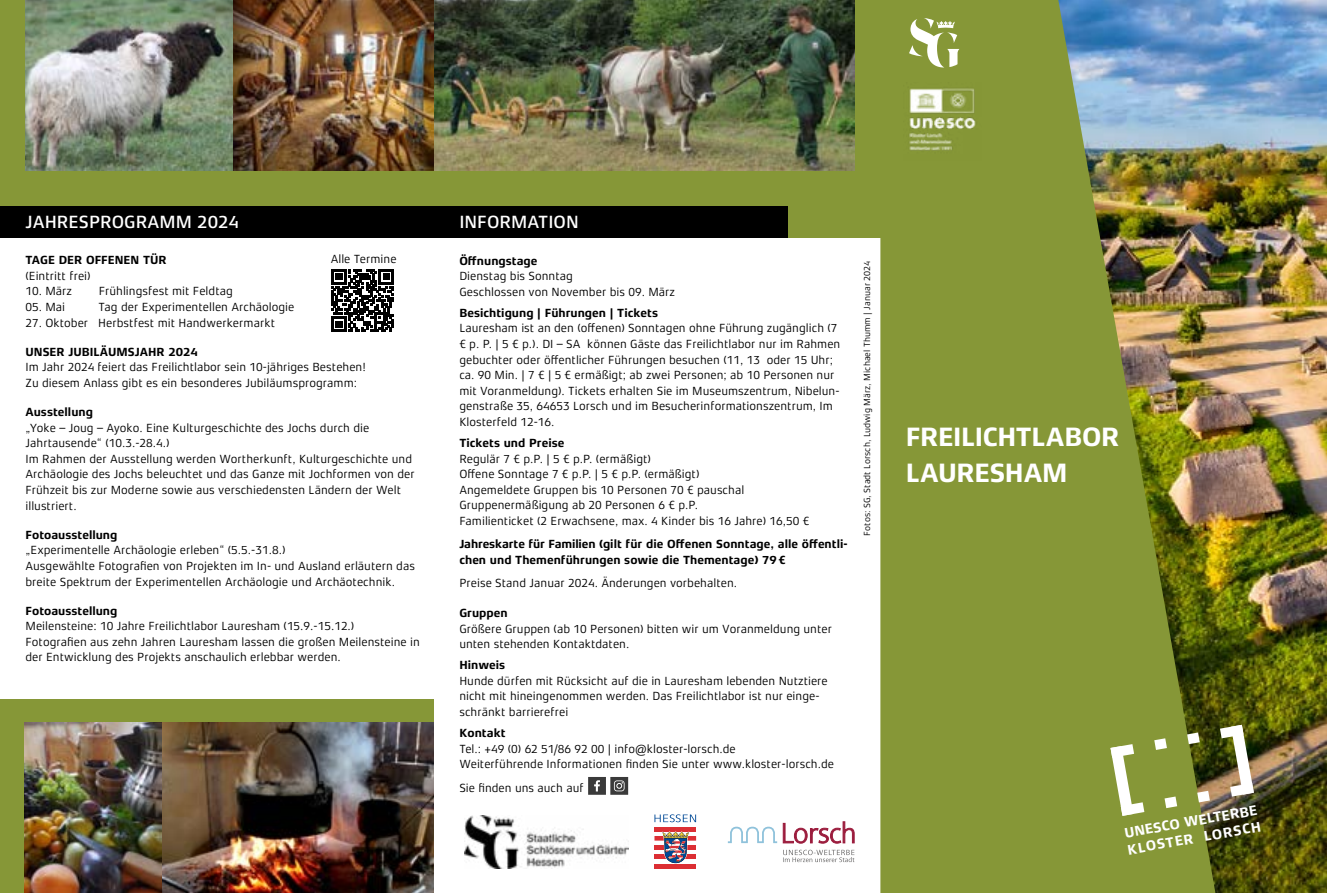
<style>
.page{position:relative;width:1327px;height:893px;background:#fff}
.page>*{position:absolute;margin:0;border:0;box-sizing:border-box;transform-origin:0 0}
.t1{font:700 27px/36px "Xenois Sans Pro";letter-spacing:-.015em;color:#fff}
.t2{font:500 18px "Xenois Sans Pro";color:#fff}
.t3{font:700 14.4px/17px "Xenois Sans Pro";color:#fff}
.t4{font:12px/15.6px "Xenois Sans Pro";color:#000}
.t5{font:700 12px/15.8px "Xenois Sans Pro";color:#000}
.t6{font:9px "Xenois Sans Pro";color:#000}
</style>
<div class="page">
<img style="left:1215px;top:0;width:112px;height:893px">
<div style="left:0;top:0;width:880px;height:238px;background:#869737"></div>
<div style="left:0;top:206px;width:787px;height:32px;background:#000"></div>
<img style="left:434px;top:0;width:421px;height:170px">
<img style="left:233px;top:0;width:201px;height:170px">
<svg style="left:783px;top:850px;width:71px;height:12px"></svg>
<svg style="left:727px;top:821px;width:127px;height:23px"></svg>
<img style="left:880px;top:0;width:335px;height:893px">
<svg style="left:1110px;top:744px;width:34px;height:72px"></svg>
<svg style="left:1220px;top:725px;width:33px;height:72px"></svg>
<svg style="left:1154px;top:738px;width:13px;height:12px"></svg>
<svg style="left:1164px;top:796px;width:13px;height:12px"></svg>
<svg style="left:1187px;top:732px;width:12px;height:12px"></svg>
<svg style="left:1197px;top:791px;width:13px;height:11px"></svg>
<svg style="left:26px;top:0;width:207px;height:170px;background:#858f7f"></svg>
<img style="left:464px;top:815px;width:164px;height:53px">
<hr style="left:654px;top:827px;width:42px;height:4px;background:#dc2f34">
<div style="left:654px;top:836px;width:42px;height:5px;background:#dc2f34"></div>
<div style="left:654px;top:845px;width:42px;height:5px;background:#dc2f34"></div>
<div style="left:654px;top:854px;width:42px;height:5px;background:#dc2f34"></div>
<hr style="left:654px;top:864px;width:42px;height:4px;background:#dc2f34">
<svg style="left:662px;top:831px;width:27px;height:33px"></svg>
<svg style="left:654px;top:814px;width:42px;height:8px"></svg>
<svg style="left:909px;top:18px;width:50px;height:50px"></svg>
<img style="left:903px;top:82px;width:78px;height:78px">
<svg style="left:588px;top:777px;width:40px;height:18px"></svg>
<div style="left:0;top:699px;width:434px;height:194px;background:#869737"></div>
<img style="left:162px;top:723px;width:272px;height:170px">
<img style="left:24px;top:723px;width:138px;height:170px">
<svg style="left:331px;top:269px;width:63px;height:63px"></svg>
<h2 class="t2" style="left:26px;top:212px;width:215px">JAHRESPROGRAMM 2024</h2>
<h2 class="t2" style="left:459px;top:212px;width:121px">INFORMATION</h2>
<p class="t5" style="left:26px;top:252px;width:143px">TAGE DER OFFENEN TÜR</p>
<p class="t4" style="left:26px;top:268px;width:67px">(Eintritt frei)</p>
<p class="t4" style="left:26px;top:283px;width:48px">10. März</p>
<p class="t4" style="left:99px;top:283px;width:136px">Frühlingsfest mit Feldtag</p>
<p class="t4" style="left:26px;top:299px;width:41px">05. Mai</p>
<p class="t4" style="left:98px;top:299px;width:197px">Tag der Experimentellen Archäologie</p>
<p class="t4" style="left:26px;top:315px;width:251px">27. Oktober Herbstfest mit Handwerkermarkt</p>
<p class="t5" style="left:26px;top:344px;width:174px">UNSER JUBILÄUMSJAHR 2024</p>
<p class="t4" style="left:26px;top:359px;width:342px">Im Jahr 2024 feiert das Freilichtlabor sein 10-jähriges Bestehen!<br>Zu diesem Anlass gibt es ein besonderes Jubiläumsprogramm:</p>
<p class="t5" style="left:26px;top:404px;width:69px">Ausstellung</p>
<p class="t4" style="left:26px;top:420px;width:391px">„Yoke – Joug – Ayoko. Eine Kulturgeschichte des Jochs durch die Jahrtausende“ (10.3.-28.4.)<br>Im Rahmen der Ausstellung werden Wortherkunft, Kulturgeschichte und Archäologie des Jochs beleuchtet und das Ganze mit Jochformen von der Frühzeit bis zur Moderne sowie aus verschiedensten Ländern der Welt illustriert.</p>
<p class="t5" style="left:26px;top:527px;width:93px">Fotoausstellung</p>
<p class="t4" style="left:26px;top:542px;width:391px">„Experimentelle Archäologie erleben“ (5.5.-31.8.)<br>Ausgewählte Fotografien von Projekten im In- und Ausland erläutern das breite Spektrum der Experimentellen Archäologie und Archäotechnik.</p>
<p class="t5" style="left:26px;top:603px;width:93px">Fotoausstellung</p>
<p class="t4" style="left:26px;top:618px;width:396px">Meilensteine: 10 Jahre Freilichtlabor Lauresham (15.9.-15.12.)<br>Fotografien aus zehn Jahren Lauresham lassen die großen Meilensteine in der Entwicklung des Projekts anschaulich erlebbar werden.</p>
<p class="t4" style="left:331px;top:251px;width:67px">Alle Termine</p>
<p class="t5" style="left:459px;top:253px;width:80px">Öffnungstage</p>
<p class="t4" style="left:459px;top:268px;width:217px">Dienstag bis Sonntag<br>Geschlossen von November bis 09. März</p>
<p class="t5" style="left:459px;top:305px;width:200px">Besichtigung | Führungen | Tickets</p>
<p class="t4" style="left:459px;top:320px;width:382px">Lauresham ist an den (offenen) Sonntagen ohne Führung zugänglich (7 € p. P. | 5 € p.). DI – SA können Gäste das Freilichtlabor nur im Rahmen gebuchter oder öffentlicher Führungen besuchen (11, 13 oder 15 Uhr; ca. 90 Min. | 7 € | 5 € ermäßigt; ab zwei Personen; ab 10 Personen nur mit Voranmeldung). Tickets erhalten Sie im Museumszentrum, Nibelun&shy;genstraße 35, 64653 Lorsch und im Besucherinformationszentrum, Im Klosterfeld 12-16.</p>
<p class="t5" style="left:459px;top:435px;width:107px">Tickets und Preise</p>
<p class="t4" style="left:459px;top:451px;width:351px">Regulär 7 € p.P. | 5 € p.P. (ermäßigt)<br>Offene Sonntage 7 € p.P. | 5 € p.P. (ermäßigt)<br>Angemeldete Gruppen bis 10 Personen 70 € pauschal Gruppenermäßigung ab 20 Personen 6 € p.P.<br>Familienticket (2 Erwachsene, max. 4 Kinder bis 16 Jahre) 16,50 €</p>
<p class="t5" style="left:459px;top:536px;width:390px">Jahreskarte für Familien (gilt für die Offenen Sonntage, alle öffentli&shy;chen und Themenführungen sowie die Thementage) 79 €</p>
<p class="t4" style="left:459px;top:575px;width:279px">Preise Stand Januar 2024. Änderungen vorbehalten.</p>
<p class="t5" style="left:459px;top:605px;width:50px">Gruppen</p>
<p class="t4" style="left:459px;top:621px;width:374px">Größere Gruppen (ab 10 Personen) bitten wir um Voranmeldung unter unten stehenden Kontaktdaten.</p>
<p class="t5" style="left:459px;top:657px;width:47px">Hinweis</p>
<p class="t4" style="left:459px;top:673px;width:370px">Hunde dürfen mit Rücksicht auf die in Lauresham lebenden Nutztiere nicht mit hineingenommen werden. Das Freilichtlabor ist nur einge&shy;schränkt barrierefrei</p>
<p class="t5" style="left:459px;top:725px;width:48px">Kontakt</p>
<p class="t4" style="left:459px;top:741px;width:376px">Tel.: +49 (0) 62 51/86 92 00 | info@kloster-lorsch.de<br>Weiterführende Informationen finden Sie unter www.kloster-lorsch.de</p>
<p class="t4" style="left:459px;top:780px;width:126px">Sie finden uns auch auf</p>
<p class="t6" style="left:862px;top:536px;width:276px;rotate:-90deg">Fotos: SG, Stadt Lorsch, Ludwig März, Michael Thumm | Januar 2024</p>
<h1 class="t1" style="left:906px;top:418px;width:215px">FREILICHTLABOR<br>LAURESHAM</h1>
<p class="t3" style="left:1123px;top:825px;width:137px;rotate:-10deg">UNESCO WELTERBE<br>KLOSTER LORSCH</p>
</div>
